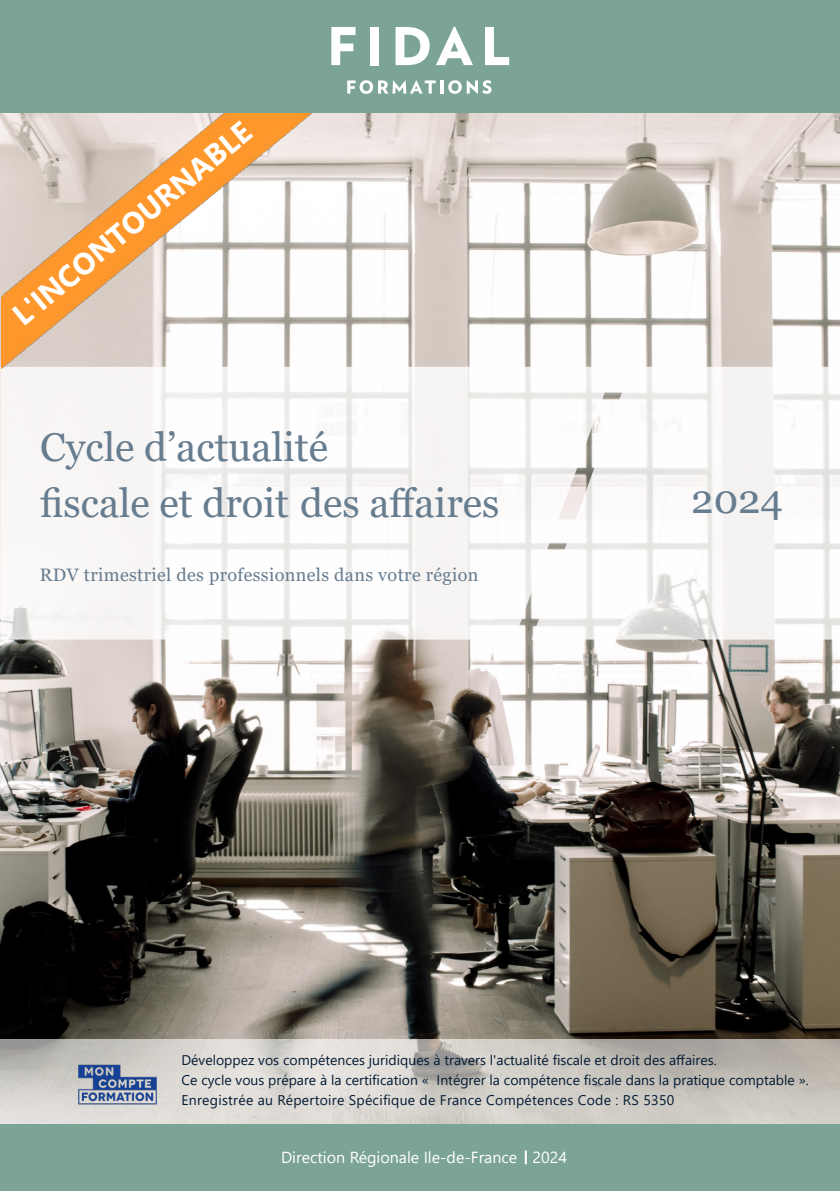
<style>
.page{position:relative;width:840px;height:1191px;background:#fff}
.page>*{position:absolute;margin:0;border:0;box-sizing:border-box;transform-origin:0 0}
.t1{font:40px "Georgia";color:#667c8f}
.t2{font:700 30px "Segoe UI";color:#fff}
.t3{font:18px "Georgia";letter-spacing:.02em;color:#667c8f}
.t4{font:16px "Segoe UI";color:#fff}
.t5{font:14px "Segoe UI";color:#031b33}
.t6{font:14px "Segoe UI";letter-spacing:.02em;color:#031b33}
</style>
<div class="page">
<div style="left:0;top:1123px;width:839px;height:68px;background:#7ba396"></div>
<svg style="left:524px;top:1150px;width:2px;height:14px"></svg>
<div style="left:0;top:0;width:839px;height:113px;background:#7ba396"></div>
<svg style="left:331px;top:27px;width:24px;height:38px"></svg>
<div style="left:369px;top:27px;width:9px;height:38px;background:#fff"></div>
<svg style="left:395px;top:27px;width:34px;height:38px"></svg>
<svg style="left:436px;top:27px;width:37px;height:38px"></svg>
<svg style="left:485px;top:27px;width:24px;height:38px"></svg>
<svg style="left:347px;top:80px;width:88px;height:14px"></svg>
<hr style="left:440px;top:80px;width:3px;height:14px;background:#fff">
<svg style="left:448px;top:80px;width:43px;height:14px"></svg>
<img style="left:0;top:113px;width:839px;height:926px">
<svg style="left:0;top:1039px;width:839px;height:84px"></svg>
<svg style="left:0;top:367px;width:839px;height:272px"></svg>
<img style="left:71px;top:1060px;width:94px;height:48px">
<img style="left:1px;top:113px;width:310px;height:255px">
<h2 class="t2" style="left:-1px;top:298px;width:301px;rotate:-40deg">L'INCONTOURNABLE</h2>
<p class="t1" style="left:40px;top:423px;width:289px">Cycle d’actualité</p>
<p class="t1" style="left:40px;top:479px;width:460px">fiscale et droit des affaires</p>
<p class="t3" style="left:40px;top:563px;width:440px">RDV trimestriel des professionnels dans votre région</p>
<p class="t1" style="left:691px;top:475px;width:93px">2024</p>
<p class="t5" style="left:181px;top:1046px;width:536px">Développez vos compétences juridiques à travers l'actualité fiscale et droit des affaires.</p>
<p class="t5" style="left:181px;top:1066px;width:628px">Ce cycle vous prépare à la certification « Intégrer la compétence fiscale dans la pratique comptable ».</p>
<p class="t6" style="left:181px;top:1086px;width:494px">Enregistrée au Répertoire Spécifique de France Compétences Code : RS 5350</p>
<p class="t4" style="left:281px;top:1142px;width:237px">Direction Régionale Ile-de-France</p>
<p class="t4" style="left:532px;top:1142px;width:36px">2024</p>
</div>
